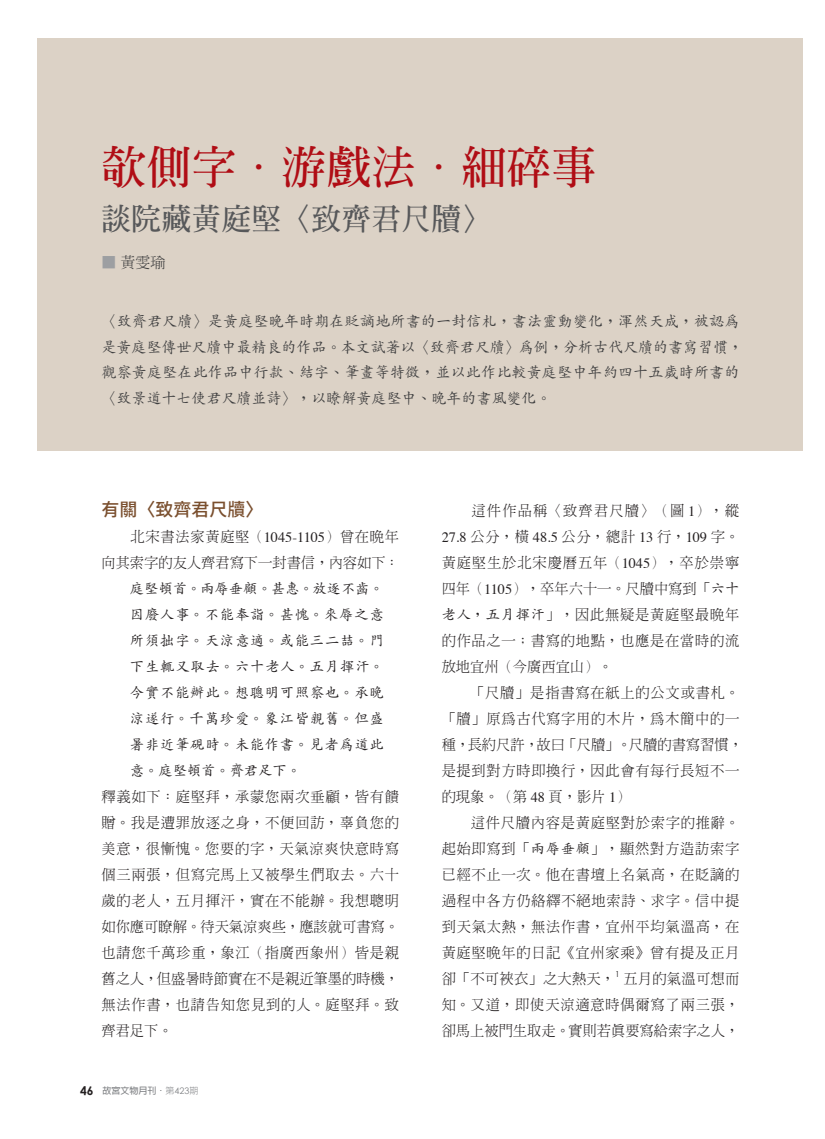
<style>
.page{position:relative;width:825px;height:1139px;background:#fff}
.page>*{position:absolute;margin:0;border:0;box-sizing:border-box;transform-origin:0 0}
.t1{font:700 45px "AR Ming B5";color:#b00d15}
.t2{font:700 30px "AR Ming B5";color:#57585a}
.t3{font:500 18px "Noto Sans CJ Ktc";color:#7a4f2e}
.t4{font:500 15px/25.5px "AR Kai B5";letter-spacing:.015em;color:#3e3e3f}
.t5{font:300 15px "AR Ming B5";color:#3e3e3f}
.t6{font:300 14.25px/26px "AR Ming B5";letter-spacing:.05em;color:#231f20;text-align:justify}
.t7{font:500 14.25px/26px "AR Kai B5";letter-spacing:.06em;color:#231f20;text-align:justify}
.t8{font:300 14.25px/26px "AR Ming B5";color:#231f20}
.t9{font:14.25px "Times";color:#231f20}
.t10{font:300 14.25px "AR Ming B5";letter-spacing:.085em;color:#231f20}
.t11{font:700 9px "AR Hei B5";color:#808285}
.t12{font:8.25px "Century Gothic";color:#231f20}
.s1{color:#9d9fa2}
.s2{font-family:"Times";font-weight:400}
.s3{font-family:"Century Gothic";font-size:12px;color:#231f20}
.s4{font-weight:300}
.s5{font-family:"Century Gothic";font-weight:400}
.s6{font-family:"AR Ming B5";font-weight:300}
.s7{font-family:"AR Kai B5";font-weight:500}
</style>
<div class="page">
<div style="left:38px;top:38px;width:765px;height:412px;background:#dcd2c6"></div>
<h1 class="t1" style="left:101px;top:144px;width:496px">欹側字．游戲法．細碎事</h1>
<h2 class="t2" style="left:101px;top:204px;width:391px">談院藏黃庭堅〈致齊君尺牘〉</h2>
<p class="t5" style="left:101px;top:255px;width:66px"><span class="s1">■</span> 黃雯瑜</p>
<p class="t4" style="left:101px;top:309px;width:643px">〈致齊君尺牘〉是黃庭堅晚年時期在貶謫地所書的一封信札，書法靈動變化，渾然天成，被認為是黃庭堅傳世尺牘中最精良的作品。本文試著以〈致齊君尺牘〉為例，分析古代尺牘的書寫習慣，觀察黃庭堅在此作品中行款、結字、筆畫等特徵，並以此作比較黃庭堅中年約四十五歲時所書的〈致景道十七使君尺牘並詩〉，以瞭解黃庭堅中、晚年的書風變化。</p>
<p class="t3" style="left:101px;top:498px;width:163px">有關〈致齊君尺牘〉</p>
<p class="t8" style="left:101px;top:524px;width:299px">　　北宋書法家黃庭堅（<span class="s2">1045-1105</span>）曾在晚年向其索字的友人齊君寫下一封書信，內容如下：</p>
<p class="t7" style="left:130px;top:576px;width:255px">庭堅頓首。兩辱垂顧。甚惠。放逐不齒。因廢人事。不能奉詣。甚愧。來辱之意所須拙字。天涼意適。或能三二帋。門下生輒又取去。六十老人。五月揮汗。今實不能辦此。想聰明可照察也。承晚涼遂行。千萬珍愛。象江皆親舊。但盛暑非近筆硯時。未能作書。見者為道此意。庭堅頓首。齊君足下。</p>
<p class="t6" style="left:101px;top:783px;width:299px">釋義如下：庭堅拜，承蒙您兩次垂顧，皆有饋贈。我是遭罪放逐之身，不便回訪，辜負您的美意，很慚愧。您要的字，天氣涼爽快意時寫個三兩張，但寫完馬上又被學生們取去。六十歲的老人，五月揮汗，實在不能辦。我想聰明如你應可瞭解。待天氣涼爽些，應該就可書寫。也請您千萬珍重，象江（指廣西象州）皆是親舊之人，但盛暑時節實在不是親近筆墨的時機，無法作書，也請告知您見到的人。庭堅拜。致齊君足下。</p>
<p class="t11" style="left:80px;top:1085px;width:120px"><span class="s3">46</span> 故宮文物月刊·<span class="s4">第</span><span class="s5">423</span><span class="s4">期</span></p>
<p class="t10" style="left:442px;top:504px;width:299px">　　這件作品稱〈致齊君尺牘〉（圖 <span class="s2">1</span>），縱</p>
<p class="t9" style="left:442px;top:524px;width:299px">27.8 <span class="s6">公分，橫</span> 48.5 <span class="s6">公分，總計</span> 13 <span class="s6">行，</span>109 <span class="s6">字。</span></p>
<p class="t6" style="left:442px;top:550px;width:303px;text-align:left">黃庭堅生於北宋慶曆五年（<span class="s2">1045</span>），卒於崇寧四年（<span class="s2">1105</span>），卒年六十一。尺牘中寫到「<span class="s7">六十老人，五月揮汗</span>」，因此無疑是黃庭堅最晚年的作品之一；書寫的地點，也應是在當時的流放地宜州（今廣西宜山）。<br>　　「尺牘」是指書寫在紙上的公文或書札。「牘」原為古代寫字用的木片，為木簡中的一種，長約尺許，故曰「尺牘」。尺牘的書寫習慣，是提到對方時即換行，因此會有每行長短不一的現象。（第 <span class="s2">48</span> 頁，影片 <span class="s2">1</span>）<br>　　這件尺牘內容是黃庭堅對於索字的推辭。起始即寫到「<span class="s7">兩辱垂顧</span>」，顯然對方造訪索字已經不止一次。他在書壇上名氣高，在貶謫的過程中各方仍絡繹不絕地索詩、求字。信中提到天氣太熱，無法作書，宜州平均氣溫高，在黃庭堅晚年的日記《宜州家乘》曾有提及正月卻「不可裌衣」之大熱天，</p>
<p class="t12" style="left:615px;top:968px;width:6px">1</p>
<p class="t6" style="left:442px;top:965px;width:299px;text-indent:182px">五月的氣溫可想而知。又道，即使天涼適意時偶爾寫了兩三張，卻馬上被門生取走。實則若真要寫給索字之人，</p>
</div>
